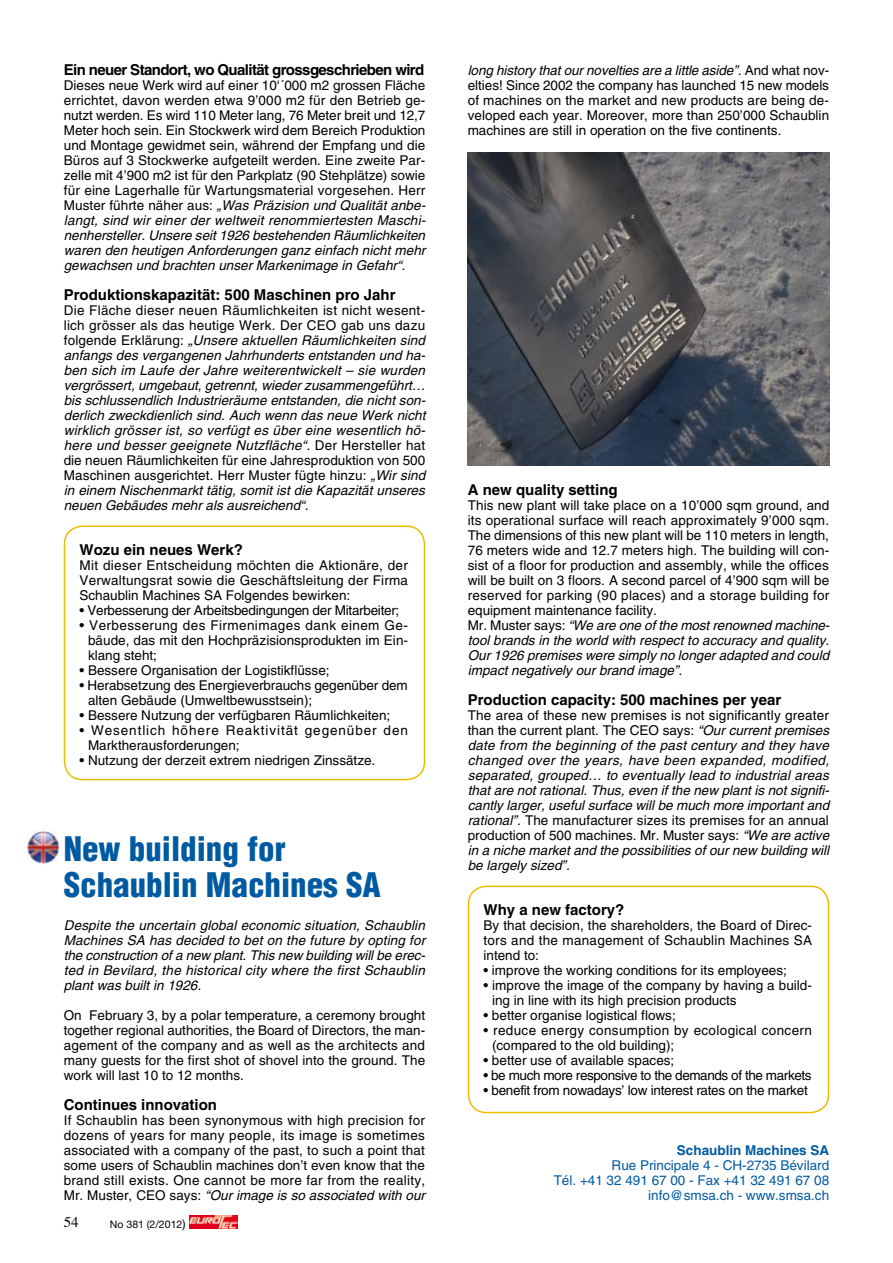
<style>
.page{position:relative;width:893px;height:1263px;background:#fff}
.page>*{position:absolute;margin:0;border:0;box-sizing:border-box;transform-origin:0 0}
.t1{font:900 condensed 33px/36px "Helvetica";color:#005aa2}
.t2{font:700 15px "Helvetica";color:#000}
.t3{font:700 15px "Helvetica";letter-spacing:-.04em;color:#000}
.t4{font:13.5px/15px "Helvetica";color:#000;text-align:justify}
.t5{font:italic 13.5px/15px "Helvetica";color:#000;text-align:justify}
.t6{font:13.5px/15px "Helvetica";letter-spacing:.02em;color:#000}
.t7{font:13.5px "Helvetica";letter-spacing:-.02em;color:#000}
.t8{font:13.5px/15px "Helvetica";color:#005aa2;text-align:right}
.t9{font:13.5px/15px "Helvetica";letter-spacing:.025em;color:#000}
.t10{font:13.5px/15px "Helvetica";letter-spacing:.07em;color:#000}
.t11{font:13.5px "Helvetica";letter-spacing:-.03em;color:#000}
.t12{font:700 13.5px "Helvetica";color:#005aa2}
.t13{font:10.5px "Helvetica Neue";color:#000}
.s1{font-style:italic}
.s2{font-style:normal}
.s3{font-size:12px}
</style>
<div class="page">
<svg style="left:189px;top:1215px;width:49px;height:13px"></svg>
<img style="left:190px;top:1215px;width:47px;height:13px">
<div style="left:64px;top:525px;width:361px;height:255px;border:2px solid #ebbd00;border-radius:18px"></div>
<img style="left:468px;top:152px;width:361px;height:314px">
<div style="left:468px;top:885px;width:361px;height:228px;border:2px solid #ebbd00;border-radius:18px"></div>
<img style="left:23px;top:829px;width:37px;height:35px">
<p class="t3" style="left:64px;top:60px;width:362px">Ein neuer Standort, wo Qualität grossgeschrieben wird</p>
<p class="t4" style="left:64px;top:78px;width:363px">Dieses neue Werk wird auf einer 10‘´000 m2 grossen Fläche errichtet, davon werden etwa 9’000 m2 für den Betrieb ge&shy;nutzt werden. Es wird 110 Meter lang, 76 Meter breit und 12,7<br>Meter hoch sein. Ein Stockwerk wird dem Bereich Produktion und Montage gewidmet sein, während der Empfang und die Büros auf 3 Stockwerke aufgeteilt werden. Eine zweite Par&shy;zelle mit 4’900 m2 ist für den Parkplatz (90 Stehplätze) sowie für eine Lagerhalle für Wartungsmaterial vorgesehen. Herr Muster führte näher aus: <span class="s1">„Was Präzision und Qualität anbe&shy;langt, sind wir einer der weltweit renommiertesten Maschi&shy;nenhersteller. Unsere seit 1926 bestehenden Räumlichkeiten waren den heutigen Anforderungen ganz einfach nicht mehr gewachsen und brachten unser Markenimage in Gefahr“.</span></p>
<p class="t2" style="left:64px;top:285px;width:333px">Produktionskapazität: 500 Maschinen pro Jahr</p>
<p class="t6" style="left:64px;top:303px;width:363px">Die Fläche dieser neuen Räumlichkeiten ist nicht wesent&shy;lich grösser als das heutige Werk. Der CEO</p>
<p class="t5" style="left:64px;top:318px;width:363px;text-indent:277px"><span class="s2">gab uns dazu folgende Erklärung:</span> „Unsere aktuellen Räumlichkeiten sind anfangs des vergangenen Jahrhunderts entstanden und ha&shy;ben sich im Laufe der Jahre weiterentwickelt – sie wurden vergrössert, umgebaut, getrennt, wieder zusammengeführt… bis schlussendlich Industrieräume entstanden, die nicht son&shy;derlich zweckdienlich sind. Auch wenn das neue Werk nicht wirklich grösser ist, so verfügt es über eine wesentlich hö&shy;here und besser geeignete Nutzfläche“. <span class="s2">Der Hersteller hat die neuen Räumlichkeiten für eine Jahresproduktion von 500<br>Maschinen ausgerichtet. Herr Muster fügte hinzu:</span> „Wir sind in einem Nischenmarkt tätig, somit ist die Kapazität unseres neuen Gebäudes mehr als ausreichend“.</p>
<p class="t2" style="left:80px;top:540px;width:165px">Wozu ein neues Werk?</p>
<p class="t4" style="left:80px;top:558px;width:330px">Mit dieser Entscheidung möchten die Aktionäre, der Verwaltungsrat sowie die Geschäftsleitung der Firma Schaublin Machines SA Folgendes bewirken:</p>
<p class="t7" style="left:80px;top:602px;width:321px">• Verbesserung der Arbeitsbedingungen der Mitarbeiter;</p>
<p class="t4" style="left:88px;top:618px;width:321px;text-indent:-9px">• Verbesserung des Firmenimages dank einem Ge&shy;bäude, das mit den Hochpräzisionsprodukten im Ein&shy;klang steht;</p>
<p class="t4" style="left:80px;top:663px;width:252px">• Bessere Organisation der Logistikflüsse;</p>
<p class="t4" style="left:88px;top:678px;width:321px;text-indent:-9px">• Herabsetzung des Energieverbrauchs gegenüber dem alten Gebäude (U mweltbewusstsein);</p>
<p class="t4" style="left:80px;top:708px;width:312px">• Bessere Nutzung der verfügbaren Räumlichkeiten;</p>
<p class="t10" style="left:88px;top:723px;width:321px;text-indent:-9px">• Wesentlich höhere Reaktivität gegenüber den<br>Marktherausforderungen;</p>
<p class="t4" style="left:80px;top:753px;width:297px">• Nutzung der derzeit extrem niedrigen Zinssätze.</p>
<h1 class="t1" style="left:64px;top:831px;width:319px">New building for<br>Schaublin Machines SA</h1>
<p class="t5" style="left:64px;top:918px;width:363px">Despite the uncertain global economic situation, Schaublin Machines SA has decided to bet on the future by opting for the construction of a new plant. This new building will be erec&shy;ted in Bevilard, the historical city where the first Schaublin plant was built in 1926.</p>
<p class="t4" style="left:64px;top:1008px;width:363px">On February 3, by a polar temperature, a ceremony brought together regional authorities, the Board of Directors, the man&shy;agement of the company and as well as the architects and many guests for the first shot of shovel into the ground. The work will last 10 to 12 months.</p>
<p class="t2" style="left:64px;top:1095px;width:155px">Continues innovation</p>
<p class="t4" style="left:64px;top:1113px;width:363px">If Schaublin has been synonymous with high precision for dozens of years for many people, its image is sometimes associated with a company of the past, to such a point that some users of Schaublin machines don’t even know that the brand still exists. One cannot be more far from the reality, Mr. Muster, CEO</p>
<p class="t5" style="left:170px;top:1188px;width:257px"><span class="s2">says:</span> “Our image is so associated with our</p>
<p class="t13" style="left:71px;top:1218px;width:116px">✔ No 381 (2/2012<span class="s3">)</span></p>
<p class="t4" style="left:468px;top:63px;width:363px"><span class="s1">long history that our novelties are a little aside”.</span> And what nov&shy;elties! Since 2002 the company has launched 15 new models of machines on the market and new products are being de&shy;veloped each year. Moreover, more than 250’000 Schaublin machines are still in operation on the five continents.</p>
<p class="t2" style="left:468px;top:480px;width:152px">A new quality setting</p>
<p class="t4" style="left:468px;top:498px;width:363px;text-align:left">This new plant will take place on a 10’000 sqm ground, and its operational surface will reach approximately 9’000 sqm.<br>The dimensions of this new plant will be 110 meters in length, 76 meters wide and 12.7 meters high. The building will con&shy;sist of a floor for production and assembly, while the offices will be built on 3 floors. A second parcel of 4’900 sqm will be reserved for parking (90 places) and a storage building for equipment maintenance facility.<br>Mr. Muster says: <span class="s1">“We are one of the most renowned machine&shy;tool brands in the world with respect to accuracy and quality.<br>Our 1926 premises were simply no longer adapted and could impact negatively our brand image”.</span></p>
<p class="t2" style="left:468px;top:690px;width:315px">Production capacity: 500 machines per year</p>
<p class="t4" style="left:468px;top:708px;width:363px">The area of these new premises is not significantly greater than the current plant. The CEO</p>
<p class="t5" style="left:468px;top:723px;width:363px;text-indent:195px"><span class="s2">says:</span> “Our current premises date from the beginning of the past century and they have changed over the years, have been expanded, modified, separated, grouped… to eventually lead to industrial areas that are not rational. Thus, even if the new plant is not signifi&shy;cantly larger, useful surface will be much more important and rational”. <span class="s2">The manufacturer sizes its premises for an annual production of 500 machines. Mr. Muster says:</span> “We are active in a niche market and the possibilities of our new building will be largely sized”.</p>
<p class="t2" style="left:483px;top:900px;width:142px">Why a new factory?</p>
<p class="t6" style="left:483px;top:918px;width:330px">By that decision, the shareholders, the Board of Direc&shy;tors and the management of Schaublin Machines SA intend to:</p>
<p class="t4" style="left:483px;top:963px;width:305px">• improve the working conditions for its employees;</p>
<p class="t4" style="left:492px;top:978px;width:321px;text-indent:-9px">• improve the image of the company by having a build&shy;ing in line with its high precision products</p>
<p class="t4" style="left:483px;top:1008px;width:194px">• better organise logistical flows;</p>
<p class="t9" style="left:492px;top:1023px;width:321px;text-indent:-9px">• reduce energy consumption by ecological concern (compared to the old building);</p>
<p class="t4" style="left:483px;top:1053px;width:192px">• better use of available spaces;</p>
<p class="t11" style="left:483px;top:1067px;width:330px">• be much more responsive to the demands of the markets</p>
<p class="t7" style="left:483px;top:1082px;width:326px">• benefit from nowadays’ low interest rates on the market</p>
<p class="t12" style="left:677px;top:1142px;width:154px">Schaublin Machines SA</p>
<p class="t8" style="left:554px;top:1158px;width:277px">Rue Principale 4 - CH-2735 Bévilard<br>Tél. +41 32 491 67 00 - Fax +41 32 491 67 08 info@smsa.ch - www.smsa.ch</p>
</div>
